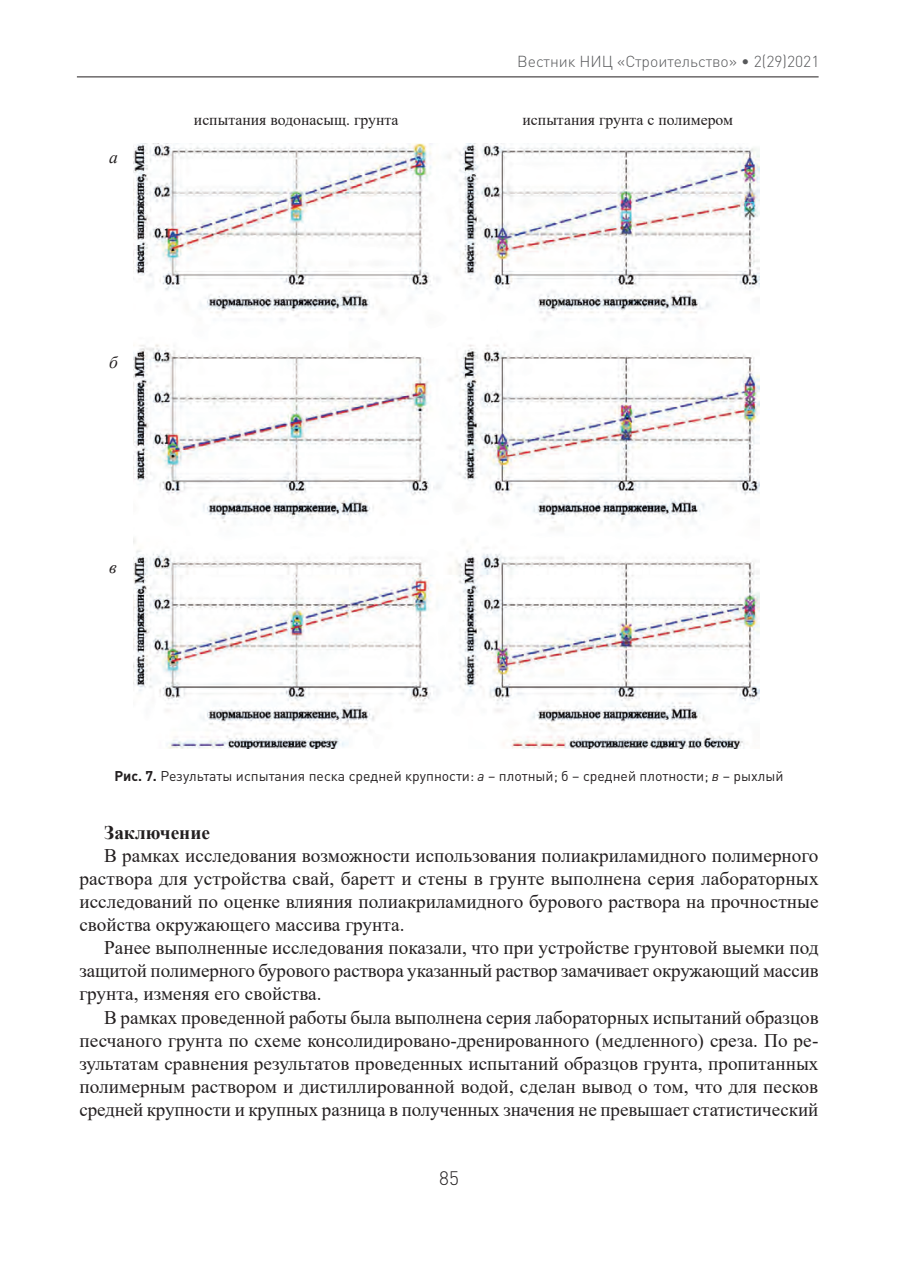
<style>
.page{position:relative;width:898px;height:1270px;background:#fff}
.page>*{position:absolute;margin:0;border:0;box-sizing:border-box;transform-origin:0 0}
.Текст{font:19.25px/23.1px "Times New Roman";letter-spacing:-.005em;color:#231f20;text-align:justify}
.Подзаголовок{font:700 19.25px "Times New Roman";color:#231f20}
.t1{font:300 19.25px "DIN Pro";color:#231f20}
.t2{font:italic 17.5px "Times New Roman";color:#231f20}
.Текст-2{font:15.75px "Times New Roman";color:#231f20}
.t3{font:300 15.75px "DIN Pro";color:#57585a}
.Подпись{font:14px "DIN Pro";color:#231f20}
.s1{font-weight:700}
.s2{font-style:italic}
</style>
<div class="page">
<hr style="left:77px;top:76px;width:742px;height:1px;background:#231f20">
<img style="left:134px;top:144px;width:625px;height:605px">
<p class="t3" style="left:517px;top:50px;width:304px">Вестник НИЦ «Строительство» • 2(29)2021</p>
<p class="t2" style="left:109px;top:146px;width:10px">а</p>
<p class="Текст-2" style="left:194px;top:109px;width:206px">испытания водонасыщ. грунта</p>
<p class="Текст-2" style="left:522px;top:109px;width:212px">испытания грунта с полимером</p>
<p class="t2" style="left:109px;top:350px;width:10px">б</p>
<p class="t2" style="left:109px;top:555px;width:9px">в</p>
<p class="Подпись" style="left:114px;top:767px;width:671px"><span class="s1">Рис. 7.</span> Результаты испытания песка средней крупности: <span class="s2">а</span> – плотный; б – средней плотности; <span class="s2">в</span> – рыхлый</p>
<p class="Подзаголовок" style="left:104px;top:818px;width:107px">Заключение</p>
<p class="Текст" style="left:79px;top:843px;width:741px;text-indent:25px">В рамках исследования возможности использования полиакриламидного полимерного раствора для устройства свай, баретт и стены в грунте выполнена серия лабораторных исследований по оценке влияния полиакриламидного бурового раствора на прочностные свойства окружающего массива грунта.</p>
<p class="Текст" style="left:79px;top:936px;width:741px;text-indent:25px">Ранее выполненные исследования показали, что при устройстве грунтовой выемки под защитой полимерного бурового раствора указанный раствор замачивает окружающий массив грунта, изменяя его свойства.</p>
<p class="Текст" style="left:79px;top:1005px;width:741px;text-indent:25px">В рамках проведенной работы была выполнена серия лабораторных испытаний образцов песчаного грунта по схеме консолидировано-дренированного (медленного) среза. По ре&shy;зультатам сравнения результатов проведенных испытаний образцов грунта, пропитанных полимерным раствором и дистиллированной водой, сделан вывод о том, что для песков средней крупности и крупных разница в полученных значения не превышает статистический</p>
<p class="t1" style="left:439px;top:1165px;width:21px">85</p>
</div>
